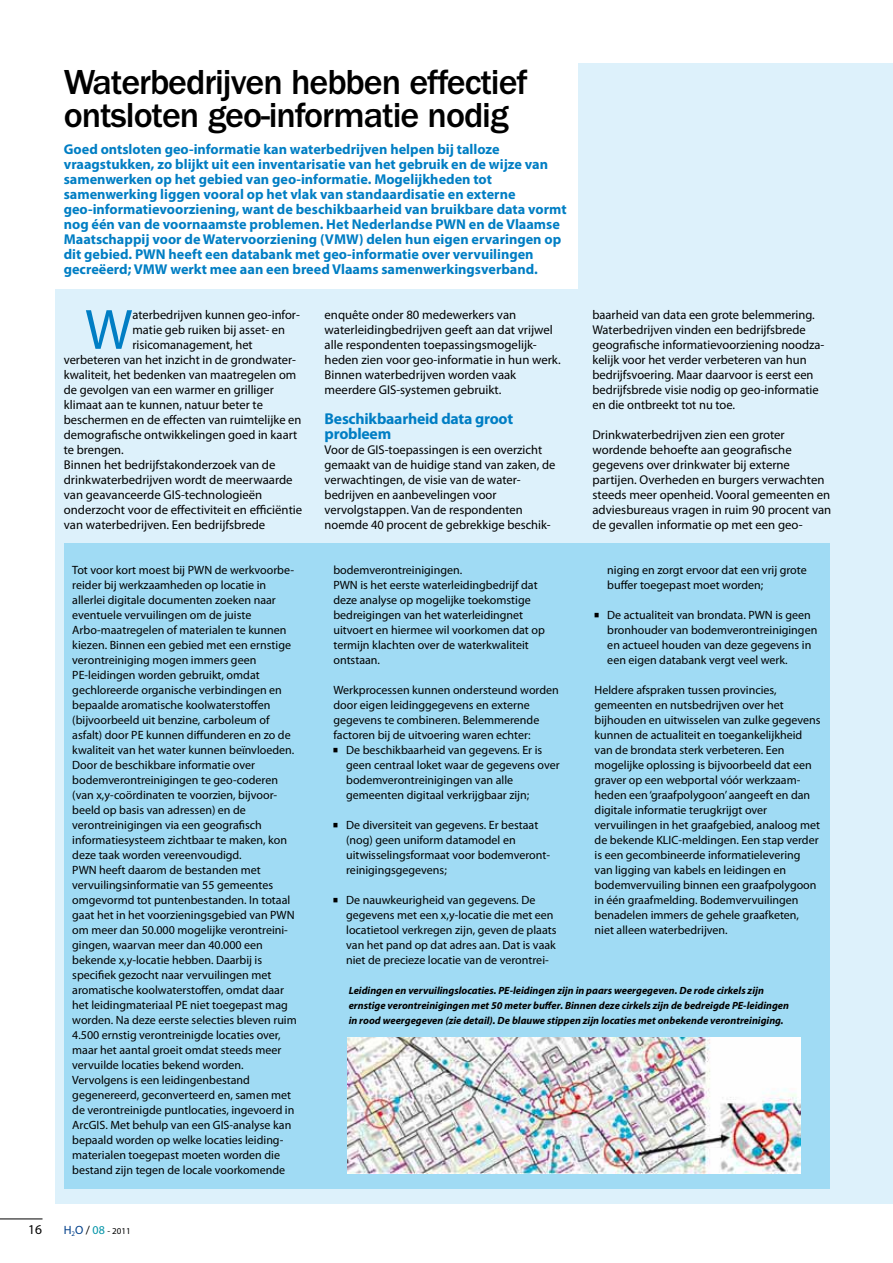
<style>
.page{position:relative;width:893px;height:1263px;background:#fff}
.page>*{position:absolute;margin:0;border:0;box-sizing:border-box;transform-origin:0 0}
.t1{font:57.3px "Myriad Pro";color:#007ec4}
.t2{font:500 36px/33px "ITC Franklin Gothic Std";letter-spacing:-.03em;color:#000}
.t3{font:700 15.75px/15px "Myriad Pro";letter-spacing:-.015em;color:#007ec4}
.t4{font:700 14.25px/15px "Myriad Pro";color:#007ec4}
.t5{font:13.5px "Myriad Pro";color:#000}
.t6{font:12.75px/15px "Myriad Pro";color:#000}
.t7{font:12px/15px "Myriad Pro";color:#000}
.t8{font:italic 700 10.5px/15px "Myriad Pro";color:#000}
.t9{font:9px "Myriad Pro";color:#000}
.s1{font-size:12px;color:#003f8a}
.s2{font-size:12px}
.s3{font-size:12px;color:#0094a8}
</style>
<div class="page">
<div style="left:55px;top:64px;width:838px;height:1140px;background:#ddf1fb"></div>
<div style="left:0;top:0;width:578px;height:289px;background:#fff"></div>
<div style="left:64px;top:544px;width:765px;height:645px;background:#a0dbf4"></div>
<img style="left:348px;top:1038px;width:452px;height:135px">
<hr style="left:0;top:1219px;width:43px;height:1px;background:#000">
<svg style="left:333px;top:748px;width:4px;height:4px"></svg>
<svg style="left:333px;top:823px;width:4px;height:4px"></svg>
<svg style="left:333px;top:898px;width:4px;height:4px"></svg>
<svg style="left:595px;top:613px;width:4px;height:4px"></svg>
<h2 class="t2" style="left:64px;top:69px;width:466px">Waterbedrijven hebben effectief ontsloten geo-informatie nodig</h2>
<p class="t4" style="left:64px;top:143px;width:504px">Goed ontsloten geo-informatie kan waterbedrijven helpen bij talloze vraagstukken, zo blijkt uit een inventarisatie van het gebruik en de wijze van samenwerken op het gebied van geo-informatie. Mogelijkheden tot samenwerking liggen vooral op het vlak van standaardisatie en externe geo-informatievoorziening, want de beschikbaarheid van bruikbare data vormt nog één van de voornaamste problemen. Het Nederlandse PWN en de Vlaamse Maatschappij voor de Watervoorziening (VMW) delen hun eigen ervaringen op dit gebied. PWN heeft een databank met geo-informatie over vervuilingen gecreëerd; VMW werkt mee aan een breed Vlaams samenwerkingsverband.</p>
<h1 class="t1" style="left:85px;top:308px;width:49px">W</h1>
<p class="t6" style="left:133px;top:308px;width:169px">aterbedrijven kunnen geo-infor-</p>
<p class="t6" style="left:325px;top:308px;width:238px">enquête onder 80 medewerkers van waterleidingbedrijven geeft aan dat vrijwel alle respondenten toepassingsmogelijk&shy;heden zien voor geo-informatie in hun werk.<br>Binnen waterbedrijven worden vaak meerdere GIS-systemen gebruikt.</p>
<h3 class="t3" style="left:325px;top:413px;width:190px">Beschikbaarheid data groot probleem</h3>
<p class="t6" style="left:325px;top:443px;width:232px">Voor de GIS-toepassingen is een overzicht gemaakt van de huidige stand van zaken, de verwachtingen, de visie van de water&shy;bedrijven en aanbevelingen voor vervolgstappen. Van de respondenten noemde 40 procent de gebrekkige beschik-</p>
<p class="t6" style="left:133px;top:323px;width:154px">matie geb ruiken bij asset- en</p>
<p class="t6" style="left:133px;top:338px;width:122px">risicomanagement, het</p>
<p class="t6" style="left:64px;top:353px;width:234px">verbeteren van het inzicht in de grondwater-</p>
<p class="t6" style="left:64px;top:368px;width:234px">kwaliteit, het bedenken van maatregelen om</p>
<p class="t6" style="left:64px;top:383px;width:212px">de gevolgen van een warmer en grilliger</p>
<p class="t6" style="left:64px;top:398px;width:201px">klimaat aan te kunnen, natuur beter te</p>
<p class="t6" style="left:64px;top:413px;width:239px">beschermen en de effecten van ruimtelijke en</p>
<p class="t6" style="left:64px;top:428px;width:235px">demografische ontwikkelingen goed in kaart</p>
<p class="t6" style="left:64px;top:443px;width:62px">te brengen.</p>
<p class="t6" style="left:64px;top:458px;width:213px">Binnen het bedrijfstakonderzoek van de</p>
<p class="t6" style="left:64px;top:473px;width:230px">drinkwaterbedrijven wordt de meerwaarde</p>
<p class="t6" style="left:64px;top:488px;width:200px">van geavanceerde GIS-technologieën</p>
<p class="t6" style="left:64px;top:503px;width:240px">onderzocht voor de effectiviteit en efficiëntie</p>
<p class="t6" style="left:64px;top:518px;width:203px">van waterbedrijven. Een bedrijfsbrede</p>
<p class="t6" style="left:592px;top:308px;width:233px">baarheid van data een grote belemmering.<br>Waterbedrijven vinden een bedrijfsbrede geografische informatievoorziening noodza&shy;kelijk voor het verder verbeteren van hun bedrijfsvoering. Maar daarvoor is eerst een bedrijfsbrede visie nodig op geo-informatie en die ontbreekt tot nu toe.</p>
<p class="t6" style="left:592px;top:428px;width:240px">Drinkwaterbedrijven zien een groter wordende behoefte aan geografische gegevens over drinkwater bij externe partijen. Overheden en burgers verwachten steeds meer openheid. Vooral gemeenten en adviesbureaus vragen in ruim 90 procent van de gevallen informatie op met een geo-</p>
<p class="t7" style="left:72px;top:563px;width:226px">Tot voor kort moest bij PWN de werkvoorbe&shy;reider bij werkzaamheden op locatie in allerlei digitale documenten zoeken naar eventuele vervuilingen om de juiste Arbo-maatregelen of materialen te kunnen kiezen. Binnen een gebied met een ernstige verontreiniging mogen immers geen PE-leidingen worden gebruikt, omdat gechloreerde organische verbindingen en bepaalde aromatische koolwaterstoffen (bijvoorbeeld uit benzine, carboleum of asfalt) door PE kunnen diffunderen en zo de kwaliteit van het water kunnen beïnvloeden.<br>Door de beschikbare informatie over bodemverontreinigingen te geo-coderen (van x,y-coördinaten te voorzien, bijvoor&shy;beeld op basis van adressen) en de verontreinigingen via een geografisch informatiesysteem zichtbaar te maken, kon deze taak worden vereenvoudigd.<br>PWN heeft daarom de bestanden met vervuilingsinformatie van 55 gemeentes omgevormd tot puntenbestanden. In totaal gaat het in het voorzieningsgebied van PWN om meer dan 50.000 mogelijke verontreini&shy;gingen, waarvan meer dan 40.000 een bekende x,y-locatie hebben. Daarbij is specifiek gezocht naar vervuilingen met aromatische koolwaterstoffen, omdat daar het leidingmateriaal PE niet toegepast mag worden. Na deze eerste selecties bleven ruim 4.500 ernstig verontreinigde locaties over, maar het aantal groeit omdat steeds meer vervuilde locaties bekend worden.<br>Vervolgens is een leidingenbestand gegenereerd, geconverteerd en, samen met de verontreinigde puntlocaties, ingevoerd in ArcGIS. Met behulp van een GIS-analyse kan bepaald worden op welke locaties leiding&shy;materialen toegepast moeten worden die bestand zijn tegen de locale voorkomende</p>
<p class="t7" style="left:333px;top:563px;width:213px">bodemverontreinigingen.<br>PWN is het eerste waterleidingbedrijf dat deze analyse op mogelijke toekomstige bedreigingen van het waterleidingnet uitvoert en hiermee wil voorkomen dat op termijn klachten over de waterkwaliteit ontstaan.</p>
<p class="t7" style="left:607px;top:563px;width:201px">niging en zorgt ervoor dat een vrij grote buffer toegepast moet worden;</p>
<p class="t7" style="left:607px;top:608px;width:211px">De actualiteit van brondata. PWN is geen bronhouder van bodemverontreinigingen en actueel houden van deze gegevens in een eigen databank vergt veel werk.</p>
<p class="t7" style="left:595px;top:683px;width:228px">Heldere afspraken tussen provincies, gemeenten en nutsbedrijven over het bijhouden en uitwisselen van zulke gegevens kunnen de actualiteit en toegankelijkheid van de brondata sterk verbeteren. Een mogelijke oplossing is bijvoorbeeld dat een graver op een webportal vóór werkzaam&shy;heden een ‘graafpolygoon’ aangeeft en dan digitale informatie terugkrijgt over vervuilingen in het graafgebied, analoog met de bekende KLIC-meldingen. Een stap verder is een gecombineerde informatielevering van ligging van kabels en leidingen en bodemvervuiling binnen een graafpolygoon in één graafmelding. Bodemvervuilingen benadelen immers de gehele graafketen, niet alleen waterbedrijven.</p>
<p class="t7" style="left:333px;top:683px;width:227px">Werkprocessen kunnen ondersteund worden door eigen leidinggegevens en externe gegevens te combineren. Belemmerende factoren bij de uitvoering waren echter:</p>
<p class="t7" style="left:346px;top:743px;width:215px">De beschikbaarheid van gegevens. Er is geen centraal loket waar de gegevens over bodemverontreinigingen van alle gemeenten digitaal verkrijgbaar zijn;</p>
<p class="t7" style="left:346px;top:818px;width:205px">De diversiteit van gegevens. Er bestaat (nog) geen uniform datamodel en uitwisselingsformaat voor bodemveront&shy;reinigingsgegevens;</p>
<p class="t7" style="left:346px;top:893px;width:212px">De nauwkeurigheid van gegevens. De gegevens met een x,y-locatie die met een locatietool verkregen zijn, geven de plaats van het pand op dat adres aan. Dat is vaak niet de precieze locatie van de verontrei-</p>
<p class="t8" style="left:349px;top:984px;width:442px">Leidingen en vervuilingslocaties. PE-leidingen zijn in paars weergegeven. De rode cirkels zijn ernstige verontreinigingen met 50 meter buffer. Binnen deze cirkels zijn de bedreigde PE-leidingen in rood weergegeven (zie detail). De blauwe stippen zijn locaties met onbekende verontreiniging.</p>
<p class="t5" style="left:28px;top:1224px;width:15px">16</p>
<p class="t9" style="left:64px;top:1227px;width:68px"><span class="s1">H</span><sub>2</sub><span class="s1">O</span> <span class="s2">/</span> <span class="s3">08</span> - 2011</p>
</div>
